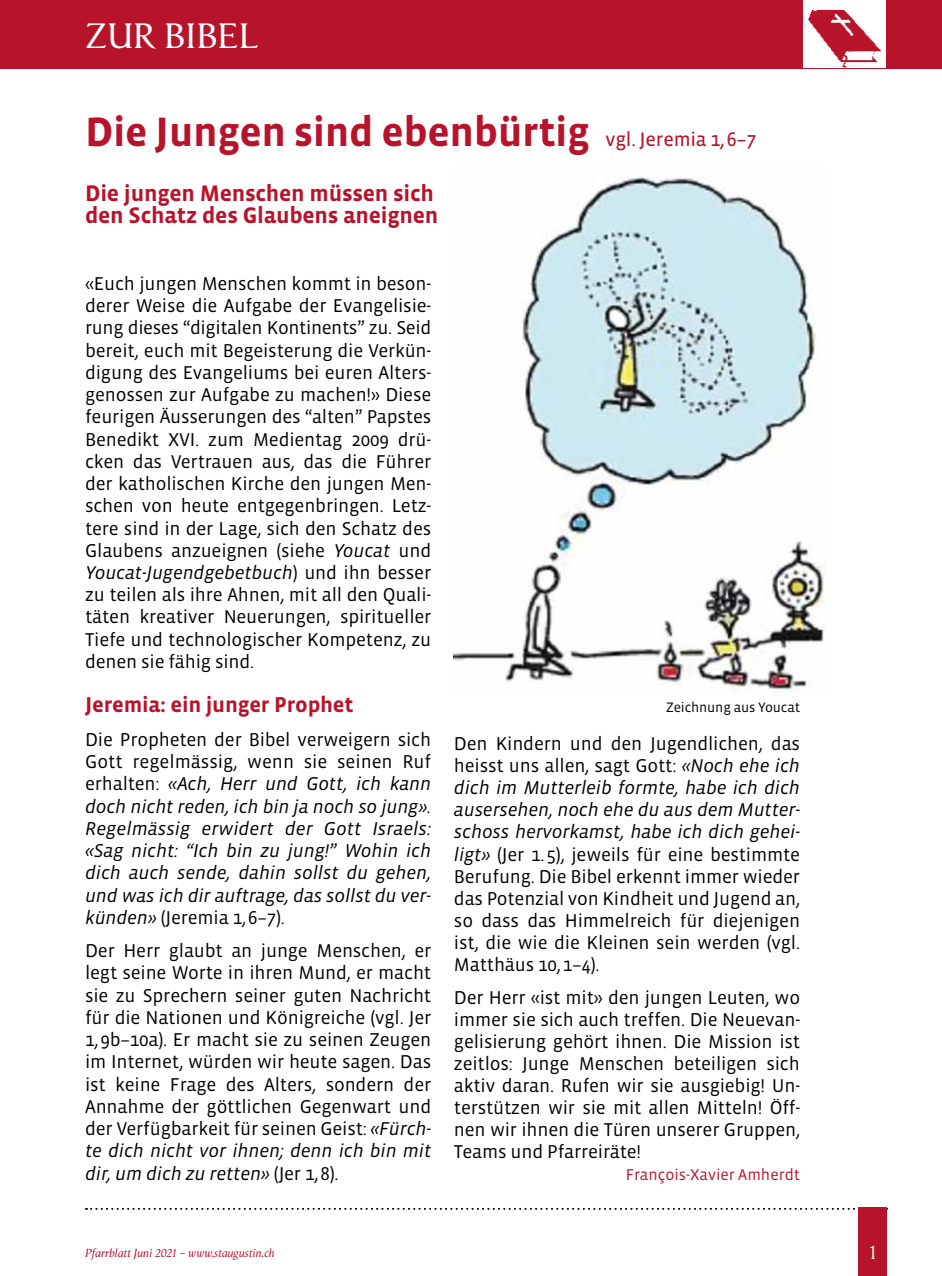
<style>
.page{position:relative;width:942px;height:1276px;background:#fff}
.page>*{position:absolute;margin:0;border:0;box-sizing:border-box;transform-origin:0 0}
.t1{font:700 42px "Vista Sans";letter-spacing:-.01em;color:#b7142c}
.t2{font:36px "Vega";color:#fff}
.t3{font:700 23px/22px "Vista Sans";letter-spacing:-.01em;color:#b7142c}
.t4{font:700 22px "Vista Sans";letter-spacing:-.01em;color:#b7142c}
.t5{font:20px "Vega";color:#fff}
.t6{font:19px/22.2px "Vista Sans";letter-spacing:-.01em;color:#000;text-align:justify}
.t7{font:italic 19px/22.2px "Vista Sans";letter-spacing:-.01em;color:#000;text-align:justify}
.t8{font:16px "Vista Sans";color:#b7142c}
.t9{font:14px "Vista Sans";letter-spacing:-.01em;color:#000}
.t10{font:italic 12px "Vega";color:#b7142c}
.s1{font-family:"Vista Sans Reg";font-weight:400;font-size:20px}
.s2{font-style:italic}
.s3{font-style:normal}
</style>
<div class="page">
<div style="left:0;top:0;width:941px;height:68px;background:#b7142c"></div>
<div style="left:802px;top:0;width:82px;height:67px;background:#fff"></div>
<img style="left:808px;top:10px;width:73px;height:57px">
<svg style="left:86px;top:1208px;width:769px;height:1px"></svg>
<div style="left:858px;top:1208px;width:28px;height:68px;background:#b7142c"></div>
<img style="left:454px;top:176px;width:371px;height:518px">
<h2 class="t2" style="left:85px;top:15px;width:174px">ZUR BIBEL</h2>
<h1 class="t1" style="left:85px;top:111px;width:672px">Die Jungen sind ebenbürtig <span class="s1">vgl. Jeremia 1,6–7</span></h1>
<p class="t3" style="left:85px;top:183px;width:354px">Die jungen Menschen müssen sich den Schatz des Glaubens aneignen</p>
<p class="t6" style="left:85px;top:273px;width:348px">«Euch jungen Menschen kommt in beson&shy;derer Weise die Aufgabe der Evangelisie&shy;rung dieses “digitalen Kontinents” zu. Seid bereit, euch mit Begeisterung die Verkün&shy;digung des Evangeliums bei euren Alters&shy;genossen zur Aufgabe zu machen!» Diese feurigen Äusserungen des “alten” Papstes Benedikt XVI. zum Medientag 2009 drü&shy;cken das Vertrauen aus, das die Führer der katholischen Kirche den jungen Men&shy;schen von heute entgegenbringen. Letz&shy;tere sind in der Lage, sich den Schatz des Glaubens anzueignen (siehe <span class="s2">Youcat</span> und <span class="s2">Youcat-Jugendgebetbuch</span>) und ihn besser zu teilen als ihre Ahnen, mit all den Quali&shy;täten kreativer Neuerungen, spiritueller Tiefe und technologischer Kompetenz, zu denen sie fähig sind.</p>
<p class="t4" style="left:85px;top:694px;width:270px">Jeremia: ein junger Prophet</p>
<p class="t7" style="left:85px;top:729px;width:347px"><span class="s3">Die Propheten der Bibel verweigern sich Gott regelmässig, wenn sie seinen Ruf erhalten:</span> «Ach, Herr und Gott, ich kann doch nicht reden, ich bin ja noch so jung».<br>Regelmässig erwidert der Gott Israels: «Sag nicht: “Ich bin zu jung!” Wohin ich dich auch sende, dahin sollst du gehen, und was ich dir auftrage, das sollst du ver&shy;künden» <span class="s3">(Jeremia 1,6–7).</span></p>
<p class="t6" style="left:85px;top:940px;width:347px">Der Herr glaubt an junge Menschen, er legt seine Worte in ihren Mund, er macht sie zu Sprechern seiner guten Nachricht für die Nationen und Königreiche (vgl. Jer 1,9b–10a). Er macht sie zu seinen Zeugen im Internet, würden wir heute sagen. Das ist keine Frage des Alters, sondern der Annahme der göttlichen Gegenwart und der Verfügbarkeit für seinen Geist: <span class="s2">«Fürch&shy;te dich nicht vor ihnen; denn ich bin mit dir, um dich zu retten»</span> (Jer 1,8).</p>
<p class="t9" style="left:666px;top:700px;width:135px">Zeichnung aus Youcat</p>
<p class="t6" style="left:454px;top:733px;width:347px">Den Kindern und den Jugendlichen, das heisst uns allen, sagt Gott: <span class="s2">«Noch ehe ich dich im Mutterleib formte, habe ich dich ausersehen, noch ehe du aus dem Mutter&shy;schoss hervorkamst, habe ich dich gehei&shy;ligt»</span> (Jer 1.5), jeweils für eine bestimmte Berufung. Die Bibel erkennt immer wieder das Potenzial von Kindheit und Jugend an, so dass das Himmelreich für diejenigen ist, die wie die Kleinen sein werden (vgl.<br>Matthäus 10,1–4).</p>
<p class="t6" style="left:454px;top:987px;width:347px">Der Herr «ist mit» den jungen Leuten, wo immer sie sich auch treffen. Die Neuevan&shy;gelisierung gehört ihnen. Die Mission ist zeitlos: Junge Menschen beteiligen sich aktiv daran. Rufen wir sie ausgiebig! Un&shy;terstützen wir sie mit allen Mitteln! Öff&shy;nen wir ihnen die Türen unserer Gruppen, Teams und Pfarreiräte!</p>
<p class="t8" style="left:625px;top:1166px;width:176px">François-Xavier Amherdt</p>
<p class="t10" style="left:85px;top:1245px;width:191px">Pfarrblatt Juni 2021 – www.staugustin.ch</p>
<p class="t5" style="left:865px;top:1240px;width:15px">#</p>
<p class="t5" style="left:867px;top:1240px;width:12px">1</p>
</div>
